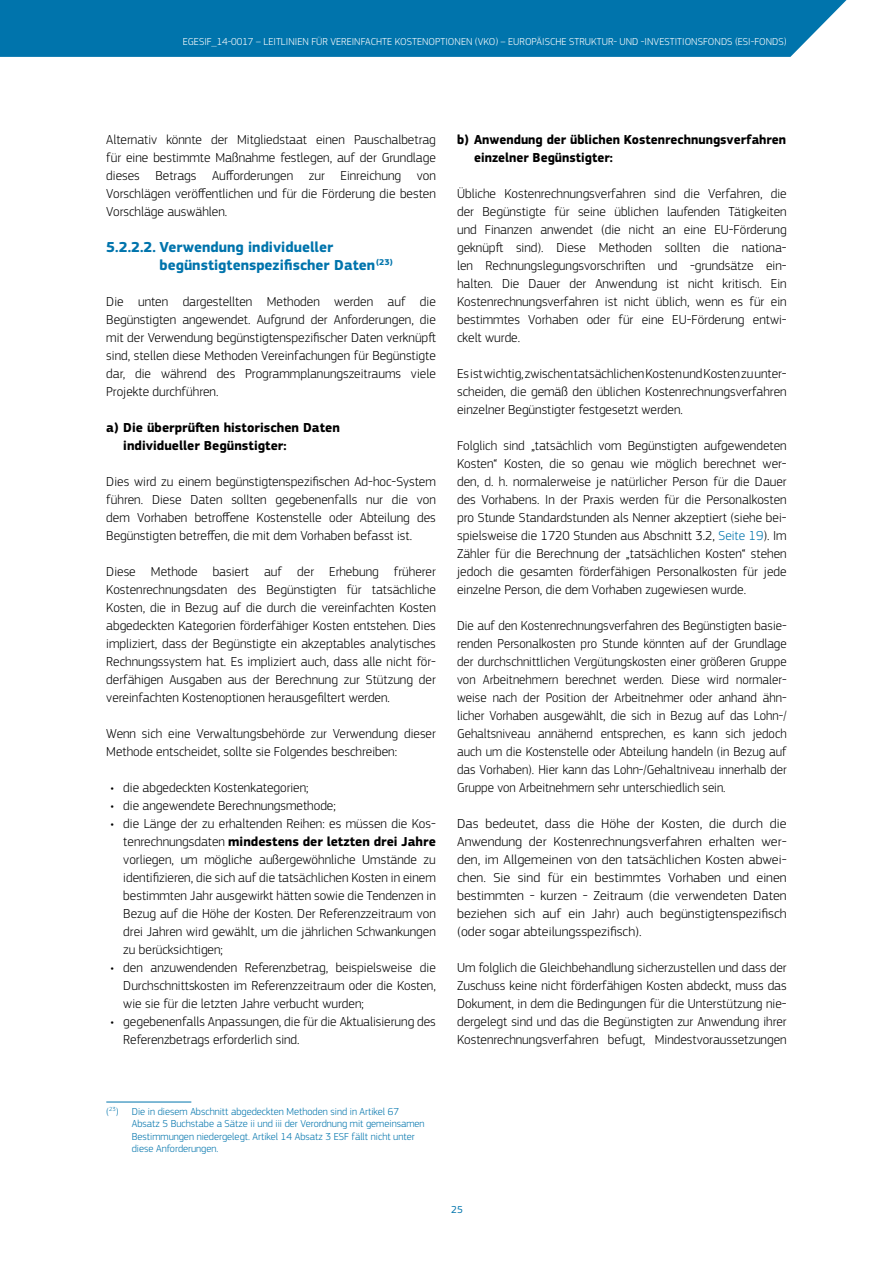
<style>
.page{position:relative;width:893px;height:1263px;background:#fff}
.page>*{position:absolute;margin:0;border:0;box-sizing:border-box;transform-origin:0 0}
.t1{font:700 15px/18px "EC Square Sans Pro";color:#0074ac}
.t2{font:300 13.5px/18px "EC Square Sans Pro";color:#000;text-align:justify}
.t3{font:300 13.5px/18px "EC Square Sans Pro";color:#000;text-align:justify;scale:1.05 1}
.t4{font:700 13.5px/18px "EC Square Sans Pro";color:#000}
.t5{font:300 10.5px/12.6px "EC Square Sans Pro";color:#0074ac}
.t6{font:300 10.5px "EC Square Sans Pro";letter-spacing:.005em;color:#fff}
.t7{font:10.5px "EC Square Sans Pro";color:#0074ac}
.s1{font-weight:700}
.s2{color:#0074ac}
</style>
<div class="page">
<div style="left:0;top:0;width:847px;height:57px;background:#0074ac"></div>
<hr style="left:106px;top:1102px;width:85px;height:1px;background:#0074ac">
<p class="t6" style="left:183px;top:35px;width:605px">EGESIF_14-0017 – LEITLINIEN FÜR VEREINFACHTE KOSTENOPTIONEN (VKO) – EUROPÄISCHE STRUKTUR- UND -INVESTITIONSFONDS (ESI-FONDS)</p>
<p class="t2" style="left:106px;top:130px;width:331px">Alternativ könnte der Mitgliedstaat einen Pauschalbetrag für eine bestimmte Maßnahme festlegen, auf der Grundlage dieses Betrags Aufforderungen zur Einreichung von Vorschlägen veröffentlichen und für die Förderung die besten Vorschläge auswählen.</p>
<p class="t1" style="left:159px;top:239px;width:235px;text-indent:-53px">5.2.2.2. Verwendung individueller begünstigtenspezifischer Daten<sup>(23)</sup></p>
<p class="t2" style="left:106px;top:292px;width:331px">Die unten dargestellten Methoden werden auf die Begünstigten angewendet. Aufgrund der Anforderungen, die mit der Verwendung begünstigtenspezifischer Daten verknüpft sind, stellen diese Methoden Vereinfachungen für Begünstigte dar, die während des Programmplanungszeitraums viele Projekte durchführen.</p>
<p class="t4" style="left:123px;top:419px;width:218px;text-indent:-17px">a) Die überprüften historischen Daten individueller Begünstigter:</p>
<p class="t2" style="left:106px;top:472px;width:331px">Dies wird zu einem begünstigtenspezifischen Ad-hoc-System führen. Diese Daten sollten gegebenenfalls nur die von dem Vorhaben betroffene Kostenstelle oder Abteilung des Begünstigten betreffen, die mit dem Vorhaben befasst ist.</p>
<p class="t2" style="left:106px;top:562px;width:331px">Diese Methode basiert auf der Erhebung früherer Kostenrechnungsdaten des Begünstigten für tatsächliche Kosten, die in Bezug auf die durch die vereinfachten Kosten abgedeckten Kategorien förderfähiger Kosten entstehen. Dies impliziert, dass der Begünstigte ein akzeptables analytisches Rechnungssystem hat. Es impliziert auch, dass alle nicht för&shy;derfähigen Ausgaben aus der Berechnung zur Stützung der vereinfachten Kostenoptionen herausgefiltert werden.</p>
<p class="t2" style="left:106px;top:724px;width:331px">Wenn sich eine Verwaltungsbehörde zur Verwendung dieser<br>Methode entscheidet, sollte sie Folgendes beschreiben:</p>
<p class="t2" style="left:111px;top:778px;width:200px">• die abgedeckten Kostenkategorien;</p>
<p class="t2" style="left:111px;top:796px;width:227px">• die angewendete Berechnungsmethode;</p>
<p class="t2" style="left:123px;top:814px;width:314px;text-indent:-13px">• die Länge der zu erhaltenden Reihen: es müssen die Kos&shy;tenrechnungsdaten <span class="s1">mindestens der letzten drei Jahre </span>vorliegen, um mögliche außergewöhnliche Umstände zu identifizieren, die sich auf die tatsächlichen Kosten in einem bestimmten Jahr ausgewirkt hätten sowie die Tendenzen in Bezug auf die Höhe der Kosten. Der Referenzzeitraum von drei Jahren wird gewählt, um die jährlichen Schwankungen zu berücksichtigen;</p>
<p class="t2" style="left:123px;top:958px;width:314px;text-indent:-13px">• den anzuwendenden Referenzbetrag, beispielsweise die Durchschnittskosten im Referenzzeitraum oder die Kosten, wie sie für die letzten Jahre verbucht wurden;</p>
<p class="t2" style="left:123px;top:1012px;width:314px;text-indent:-13px">• gegebenenfalls Anpassungen, die für die Aktualisierung des<br>Referenzbetrags erforderlich sind.</p>
<p class="t4" style="left:474px;top:131px;width:314px;text-indent:-17px">b) Anwendung der üblichen Kostenrechnungsverfahren einzelner Begünstigter:</p>
<p class="t2" style="left:457px;top:184px;width:331px">Übliche Kostenrechnungsverfahren sind die Verfahren, die der Begünstigte für seine üblichen laufenden Tätigkeiten und Finanzen anwendet (die nicht an eine EU-Förderung geknüpft sind). Diese Methoden sollten die nationa&shy;len Rechnungslegungsvorschriften und -grundsätze ein&shy;halten. Die Dauer der Anwendung ist nicht kritisch. Ein Kostenrechnungsverfahren ist nicht üblich, wenn es für ein bestimmtes Vorhaben oder für eine EU-Förderung entwi&shy;ckelt wurde.</p>
<p class="t2" style="left:457px;top:364px;width:331px">Es ist wichtig, zwischen tatsächlichen Kosten und Kosten zu unter&shy;scheiden, die gemäß den üblichen Kostenrechnungsverfahren einzelner Begünstigter festgesetzt werden.</p>
<p class="t2" style="left:457px;top:436px;width:331px">Folglich sind „tatsächlich vom Begünstigten aufgewendeten Kosten“ Kosten, die so genau wie möglich berechnet wer&shy;den, d. h. normalerweise je natürlicher Person für die Dauer des Vorhabens. In der Praxis werden für die Personalkosten pro Stunde Standardstunden als Nenner akzeptiert (siehe bei&shy;spielsweise die 1720 Stunden aus Abschnitt 3.2, <span class="s2">Seite 19</span>). Im Zähler für die Berechnung der „tatsächlichen Kosten“ stehen jedoch die gesamten förderfähigen Personalkosten für jede einzelne Person, die dem Vorhaben zugewiesen wurde.</p>
<p class="t2" style="left:457px;top:616px;width:331px">Die auf den Kostenrechnungsverfahren des Begünstigten basie&shy;renden Personalkosten pro Stunde könnten auf der Grundlage der durchschnittlichen Vergütungskosten einer größeren Gruppe von Arbeitnehmern berechnet werden. Diese wird normaler&shy;weise nach der Position der Arbeitnehmer oder anhand ähn&shy;licher Vorhaben ausgewählt, die sich in Bezug auf das Lohn-/ Gehaltsniveau annähernd entsprechen, es kann sich jedoch auch um die Kostenstelle oder Abteilung handeln (in Bezug auf das Vorhaben). Hier kann das Lohn-/Gehaltniveau innerhalb der Gruppe von Arbeitnehmern sehr unterschiedlich sein.</p>
<p class="t3" style="left:457px;top:814px;width:315px">Das bedeutet, dass die Höhe der Kosten, die durch die Anwendung der Kostenrechnungsverfahren erhalten wer&shy;den, im Allgemeinen von den tatsächlichen Kosten abwei&shy;chen. Sie sind für ein bestimmtes Vorhaben und einen bestimmten - kurzen - Zeitraum (die verwendeten Daten beziehen sich auf ein Jahr) auch begünstigtenspezifisch (oder sogar abteilungsspezifisch).</p>
<p class="t2" style="left:457px;top:958px;width:331px">Um folglich die Gleichbehandlung sicherzustellen und dass der Zuschuss keine nicht förderfähigen Kosten abdeckt, muss das Dokument, in dem die Bedingungen für die Unterstützung nie&shy;dergelegt sind und das die Begünstigten zur Anwendung ihrer Kostenrechnungsverfahren befugt, Mindestvoraussetzungen</p>
<p class="t5" style="left:132px;top:1105px;width:294px;text-indent:-26px">(<sup>23</sup>) Die in diesem Abschnitt abgedeckten Methoden sind in Artikel 67<br>Absatz 5 Buchstabe a Sätze ii und iii der Verordnung mit gemeinsamen Bestimmungen niedergelegt. Artikel 14 Absatz 3 ESF fällt nicht unter diese Anforderungen.</p>
<p class="t7" style="left:451px;top:1203px;width:13px">25</p>
</div>
